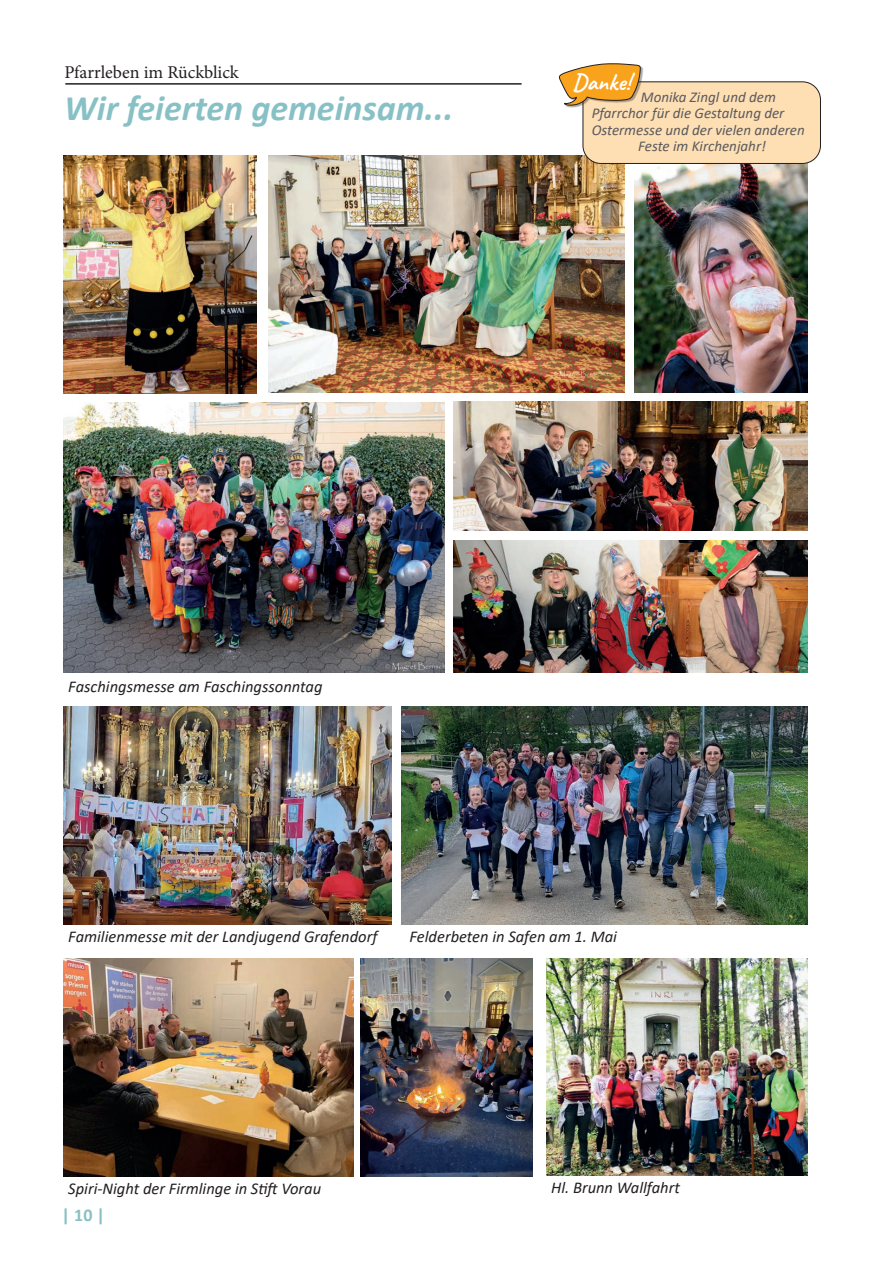
<style>
.page{position:relative;width:893px;height:1263px;background:#fff}
.page>*{position:absolute;margin:0;border:0;box-sizing:border-box;transform-origin:0 0}
.t1{font:italic 700 36px "Calibri";color:#88c1c5}
.t2{font:700 23.85px "Caveat";color:#fff}
.t3{font:18px "Minion Pro";color:#231f20}
.t4{font:700 18px "Calibri";color:#88c1c5}
.t5{font:italic 16.5px "Calibri";color:#231f20}
.t6{font:italic 15px "Calibri";color:#5a5a5d}
</style>
<div class="page">
<hr style="left:65px;top:83px;width:457px;height:2px;background:#231f20">
<img style="left:402px;top:707px;width:406px;height:218px">
<img style="left:64px;top:707px;width:327px;height:217px">
<img style="left:64px;top:958px;width:289px;height:218px">
<img style="left:547px;top:958px;width:261px;height:218px">
<img style="left:361px;top:959px;width:171px;height:218px">
<img style="left:64px;top:155px;width:193px;height:239px">
<img style="left:269px;top:155px;width:356px;height:237px">
<img style="left:634px;top:163px;width:174px;height:229px">
<img style="left:64px;top:402px;width:380px;height:271px">
<img style="left:454px;top:401px;width:354px;height:130px">
<img style="left:454px;top:540px;width:354px;height:133px">
<div style="left:583px;top:82px;width:237px;height:81px;background:#fedeb3;border-radius:18px"></div>
<div style="left:583px;top:82px;width:238px;height:82px;border:1px solid #231f20;border-radius:18px"></div>
<div style="left:560px;top:64px;width:83px;height:44px;background:#231f20;opacity:.38"></div>
<svg style="left:558px;top:63px;width:82px;height:43px"></svg>
<p class="t3" style="left:64px;top:60px;width:176px">Pfarrleben im Rückblick</p>
<h1 class="t1" style="left:64px;top:83px;width:391px">Wir feierten gemeinsam...</h1>
<h2 class="t2" style="left:573px;top:67px;width:59px">Danke!</h2>
<p class="t6" style="left:641px;top:86px;width:137px">Monika Zingl und dem</p>
<p class="t6" style="left:592px;top:103px;width:194px">Pfarrchor für die Gestaltung der</p>
<p class="t6" style="left:592px;top:119px;width:215px">Ostermesse und der vielen anderen</p>
<p class="t6" style="left:638px;top:136px;width:129px">Feste im Kirchenjahr!</p>
<p class="t5" style="left:68px;top:675px;width:256px">Faschingsmesse am Faschingssonntag</p>
<p class="t5" style="left:68px;top:925px;width:311px">Familienmesse mit der Landjugend Grafendorf</p>
<p class="t5" style="left:410px;top:925px;width:209px">Felderbeten in Safen am 1. Mai</p>
<p class="t5" style="left:68px;top:1177px;width:254px">Spiri-Night der Firmlinge in Stift Vorau</p>
<p class="t5" style="left:551px;top:1176px;width:130px">Hl. Brunn Wallfahrt</p>
<p class="t4" style="left:62px;top:1202px;width:45px">| 10 |</p>
</div>
